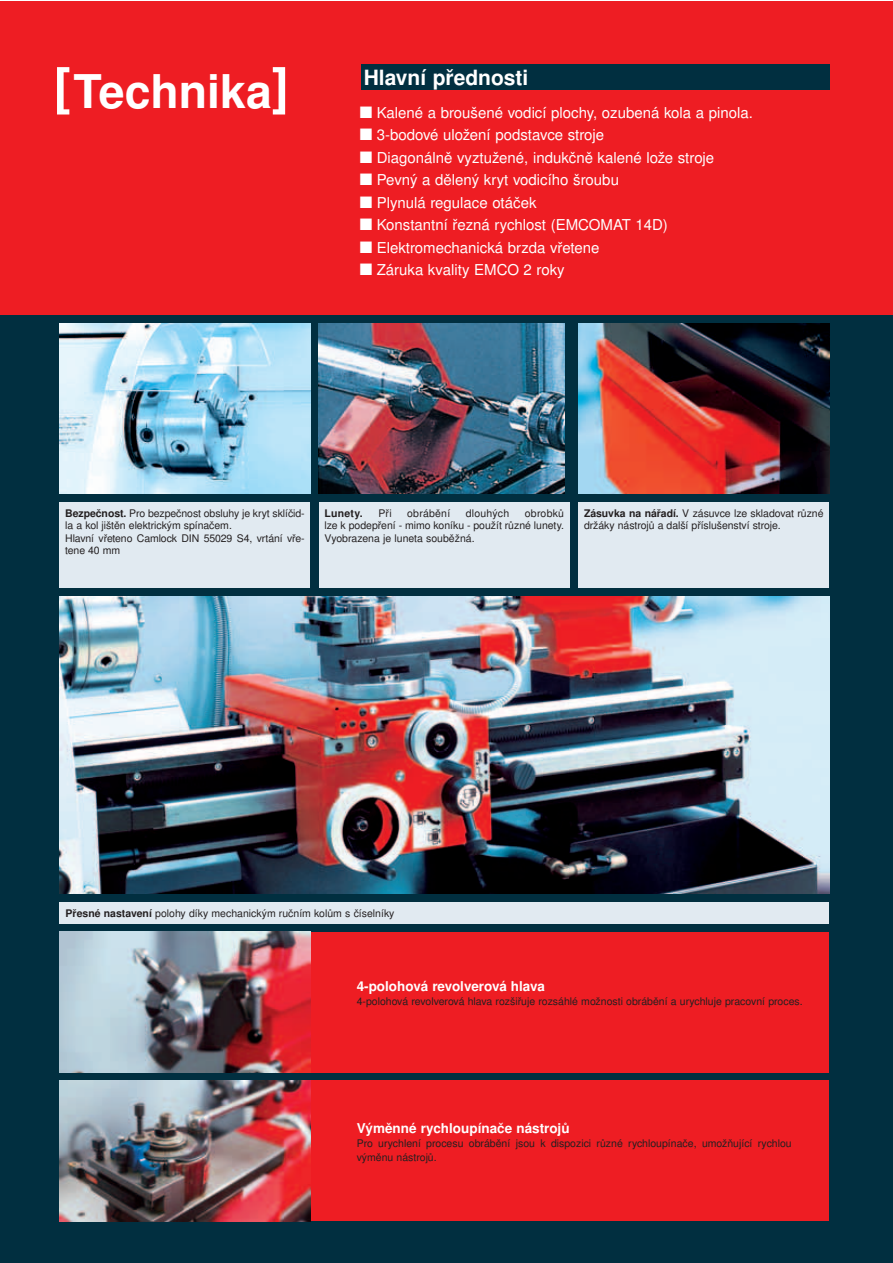
<style>
.page{position:relative;width:893px;height:1263px;background:#fff}
.page>*{position:absolute;margin:0;border:0;box-sizing:border-box;transform-origin:0 0}
.t1{font:700 46.5px "Nimbus San LCE";color:#fff}
.t2{font:700 21px "Nimbus San LCE";color:#fff}
.t3{font:15px "Nimbus San LCE";color:#fff}
.t4{font:700 13.5px "Nimbus San LCE";color:#fff}
.t5{font:10.5px/12.6px "Nimbus San LCE";color:#231f20}
.t6{font:10.5px "Nimbus San LCE";letter-spacing:.02em;color:#231f20}
.t7{font:700 10.5px "Nimbus San LCE";letter-spacing:.02em;color:#231f20}
.s1{font-size:51px}
.s2{font-weight:700}
</style>
<div class="page">
<div style="left:0;top:1px;width:893px;height:314px;background:#ee1d23"></div>
<div style="left:0;top:315px;width:893px;height:948px;background:#012f40"></div>
<img style="left:319px;top:324px;width:246px;height:170px">
<img style="left:59px;top:324px;width:251px;height:170px">
<img style="left:578px;top:324px;width:251px;height:170px">
<div style="left:319px;top:502px;width:251px;height:85px;background:#e1eaf1"></div>
<div style="left:59px;top:502px;width:251px;height:85px;background:#e1eaf1"></div>
<div style="left:578px;top:502px;width:251px;height:85px;background:#e1eaf1"></div>
<img style="left:59px;top:596px;width:770px;height:298px">
<div style="left:59px;top:902px;width:770px;height:21px;background:#e1eaf1"></div>
<div style="left:361px;top:64px;width:469px;height:26px;background:#012f40"></div>
<div style="left:59px;top:932px;width:770px;height:140px;background:#ee1d23"></div>
<img style="left:59px;top:932px;width:251px;height:140px">
<div style="left:59px;top:1081px;width:770px;height:140px;background:#ee1d23"></div>
<img style="left:59px;top:1081px;width:251px;height:140px">
<h1 class="t1" style="left:54px;top:74px;width:237px"><span class="s1">[</span>Technika<span class="s1">]</span></h1>
<h2 class="t2" style="left:364px;top:70px;width:166px">Hlavní přednosti</h2>
<h3 class="t3" style="left:360px;top:107px;width:395px">■ Kalené a broušené vodicí plochy, ozubená kola a pinola.</h3>
<h3 class="t3" style="left:360px;top:129px;width:246px">■ 3-bodové uložení podstavce stroje</h3>
<h3 class="t3" style="left:360px;top:152px;width:356px">■ Diagonálně vyztužené, indukčně kalené lože stroje</h3>
<h3 class="t3" style="left:360px;top:174px;width:261px">■ Pevný a dělený kryt vodicího šroubu</h3>
<h3 class="t3" style="left:360px;top:197px;width:178px">■ Plynulá regulace otáček</h3>
<h3 class="t3" style="left:360px;top:219px;width:310px">■ Konstantní řezná rychlost (EMCOMAT 14D)</h3>
<h3 class="t3" style="left:360px;top:242px;width:241px">■ Elektromechanická brzda vřetene</h3>
<h3 class="t3" style="left:360px;top:264px;width:206px">■ Záruka kvality EMCO 2 roky</h3>
<p class="t5" style="left:65px;top:508px;width:241px"><span class="s2">Bezpečnost.</span> Pro bezpečnost obsluhy je kryt sklíčid&shy;la a kol jištěn elektrickým spínačem.<br>Hlavní vřeteno Camlock DIN 55029 S4, vrtání vře&shy;tene 40 mm</p>
<p class="t5" style="left:325px;top:508px;width:241px;text-align:justify;text-indent:200px">obrobků lze k podepření - mimo koníku - použít různé lunety.<br>Vyobrazena je luneta souběžná.</p>
<p class="t5" style="left:584px;top:508px;width:241px"><span class="s2">Zásuvka na nářadí.</span> V zásuvce lze skladovat různé držáky nástrojů a další příslušenství stroje.</p>
<p class="t7" style="left:325px;top:509px;width:40px">Lunety.</p>
<p class="t5" style="left:378px;top:508px;width:15px">Při</p>
<p class="t6" style="left:407px;top:509px;width:45px">obrábění</p>
<p class="t6" style="left:466px;top:509px;width:45px">dlouhých</p>
<p class="t5" style="left:66px;top:908px;width:330px"><span class="s2">Přesné nastavení</span> polohy díky mechanickým ručním kolům s číselníky</p>
<p class="t4" style="left:357px;top:981px;width:190px">4-polohová revolverová hlava</p>
<p class="t5" style="left:357px;top:996px;width:448px">4-polohová revolverová hlava rozšiřuje rozsáhlé možnosti obrábění a urychluje pracovní proces.</p>
<p class="t4" style="left:357px;top:1123px;width:214px">Výměnné rychloupínače nástrojů</p>
<p class="t5" style="left:357px;top:1137px;width:437px;line-height:14px">Pro urychlení procesu obrábění jsou k dispozici různé rychloupínače, umožňující rychlou výměnu nástrojů.</p>
</div>
